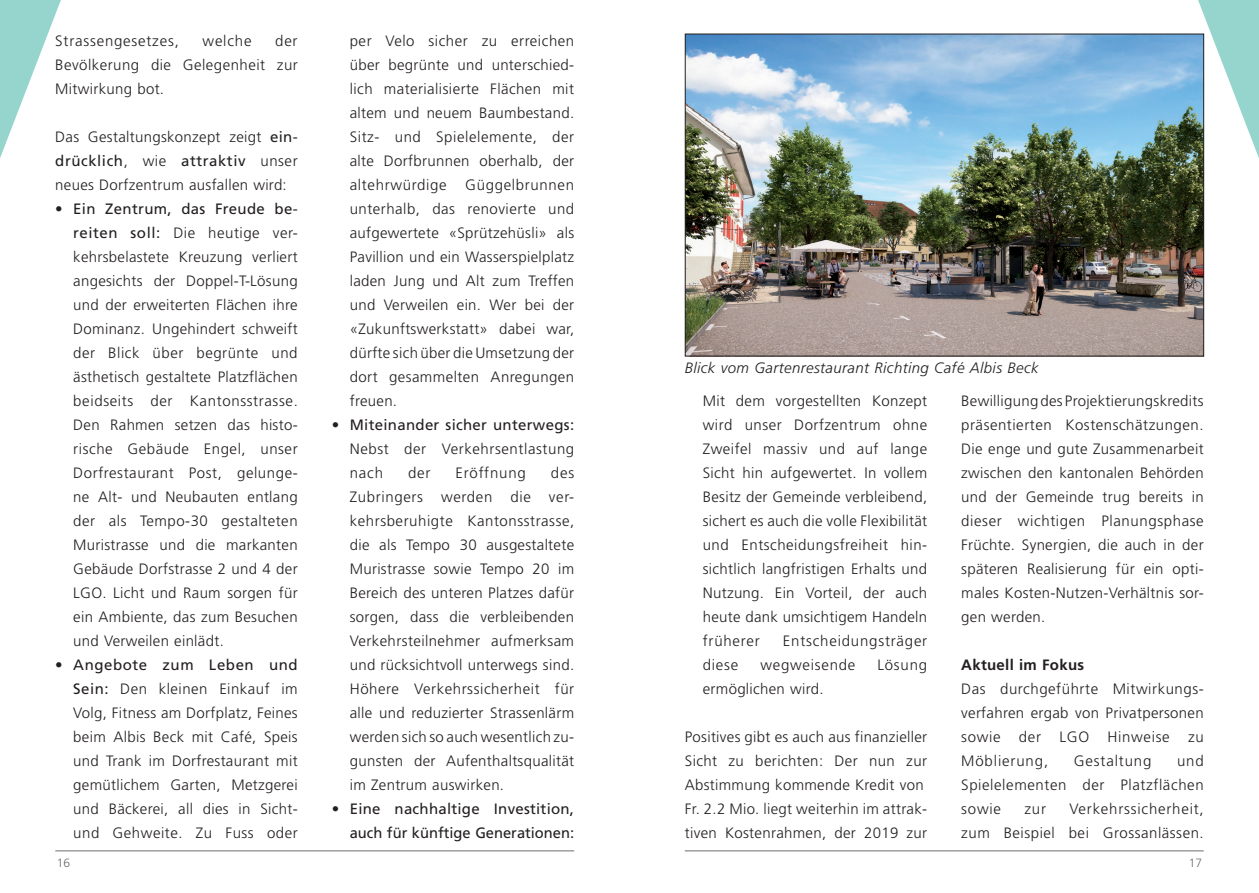
<style>
.page{position:relative;width:1259px;height:893px;background:#fff}
.page>*{position:absolute;margin:0;border:0;box-sizing:border-box;transform-origin:0 0}
.Lauftext{font:300 15px/24px "Frutiger";letter-spacing:.02em;color:#231f20;text-align:justify}
.t1{font:15px/24px "Frutiger";letter-spacing:.01em;color:#231f20;text-align:right}
.Lauftext-2{font:300 15px "Frutiger";letter-spacing:.055em;color:#231f20}
.Bildunterschrift{font:italic 300 15px "Frutiger";letter-spacing:.025em;color:#231f20}
.Titel_3{font:700 15px "Frutiger";letter-spacing:.02em;color:#231f20}
.Lauftext-3{font:300 15px "Frutiger";letter-spacing:.05em;color:#231f20}
.t2{font:300 12px "Frutiger";color:#6c6d70}
.s1{font-weight:400}
.s2{font-weight:300}
</style>
<div class="page">
<hr style="left:685px;top:851px;width:518px;height:1px;background:#6c6d70">
<hr style="left:55px;top:851px;width:519px;height:1px;background:#6c6d70">
<svg style="left:0;top:0;width:61px;height:158px"></svg>
<svg style="left:1198px;top:0;width:61px;height:158px"></svg>
<img style="left:687px;top:36px;width:514px;height:318px">
<div style="left:685px;top:34px;width:518px;height:322px;border:1px solid #231f20"></div>
<p class="Lauftext" style="left:55px;top:29px;width:244px;text-indent:220px">der Bevölkerung die Gelegenheit zur Mitwirkung bot.</p>
<p class="Lauftext" style="left:55px;top:125px;width:244px">Das Gestaltungskonzept zeigt <span class="s1">ein&shy;drücklich</span>, wie <span class="s1">attraktiv</span> unser neues Dorfzentrum ausfallen wird:</p>
<p class="Lauftext" style="left:73px;top:197px;width:226px;text-indent:-18px"><span class="s1">• Ein Zentrum, das Freude be&shy;reiten soll:</span> Die heutige ver&shy;kehrsbelastete Kreuzung verliert angesichts der Doppel-T-Lösung und der erweiterten Flächen ihre Dominanz. Ungehindert schweift der Blick über begrünte und ästhetisch gestaltete Platzflächen beidseits der Kantonsstrasse.<br>Den Rahmen setzen das histo&shy;rische Gebäude Engel, unser Dorfrestaurant Post, gelunge&shy;ne Alt- und Neubauten entlang der als Tempo-30 gestalteten Muristrasse und die markanten Gebäude Dorfstrasse 2 und 4 der LGO. Licht und Raum sorgen für ein Ambiente, das zum Besuchen und Verweilen einlädt.</p>
<p class="Lauftext" style="left:73px;top:653px;width:226px;text-indent:-18px"><span class="s1">• Angebote zum Leben und Sein:</span> Den kleinen Einkauf im Volg, Fitness am Dorfplatz, Feines beim Albis Beck mit Café, Speis und Trank im Dorfrestaurant mit gemütlichem Garten, Metzgerei und Bäckerei, all dies in Sicht&shy;und Gehweite. Zu Fuss oder</p>
<p class="Lauftext-2" style="left:55px;top:32px;width:125px">Strassengesetzes,</p>
<p class="Lauftext" style="left:202px;top:29px;width:50px">welche</p>
<p class="Lauftext" style="left:350px;top:29px;width:226px">per Velo sicher zu erreichen über begrünte und unterschied&shy;lich materialisierte Flächen mit altem und neuem Baumbestand.<br>Sitz- und Spielelemente, der alte Dorfbrunnen oberhalb, der altehrwürdige Güggelbrunnen unterhalb, das renovierte und aufgewertete «Sprützehüsli» als Pavillion und ein Wasserspielplatz laden Jung und Alt zum Treffen und Verweilen ein. Wer bei der «Zukunftswerkstatt» dabei war, dürfte sich über die Umsetzung der dort gesammelten Anregungen freuen.</p>
<p class="Lauftext" style="left:350px;top:413px;width:226px;text-indent:-18px">• <span class="s1">Miteinander sicher unterwegs:<br></span>Nebst der Verkehrsentlastung nach</p>
<p class="Lauftext" style="left:408px;top:461px;width:24px">der</p>
<p class="Lauftext-2" style="left:455px;top:464px;width:72px">Eröffnung</p>
<p class="Lauftext" style="left:350px;top:461px;width:226px;text-indent:201px">des Zubringers werden die ver&shy;kehrsberuhigte Kantonsstrasse, die als Tempo 30 ausgestaltete Muristrasse sowie Tempo 20 im Bereich des unteren Platzes dafür sorgen, dass die verbleibenden Verkehrsteilnehmer aufmerksam und rücksichtvoll unterwegs sind.<br>Höhere Verkehrssicherheit für alle und reduzierter Strassenlärm werden sich so auch wesentlich zu&shy;gunsten der Aufenthaltsqualität im Zentrum auswirken.</p>
<p class="t1" style="left:332px;top:796px;width:244px"><span class="s2">•</span> Eine nachhaltige Investition, auch für künftige Generationen:</p>
<p class="Bildunterschrift" style="left:685px;top:359px;width:355px">Blick vom Gartenrestaurant Richting Café Albis Beck</p>
<p class="Lauftext" style="left:703px;top:388px;width:226px">Mit dem vorgestellten Konzept wird unser Dorfzentrum ohne Zweifel massiv und auf lange Sicht hin aufgewertet. In vollem Besitz der Gemeinde verbleibend, sichert es auch die volle Flexibilität und Entscheidungsfreiheit hin&shy;sichtlich langfristigen Erhalts und Nutzung. Ein Vorteil, der auch heute dank umsichtigem Handeln früherer</p>
<p class="Lauftext-2" style="left:783px;top:632px;width:146px">Entscheidungsträger</p>
<p class="Lauftext" style="left:703px;top:652px;width:37px">diese</p>
<p class="Lauftext-3" style="left:760px;top:656px;width:97px">wegweisende</p>
<p class="Lauftext" style="left:877px;top:652px;width:51px">Lösung</p>
<p class="Lauftext" style="left:703px;top:676px;width:122px">ermöglichen wird.</p>
<p class="Lauftext" style="left:685px;top:724px;width:244px">Positives gibt es auch aus finanzieller Sicht zu berichten: Der nun zur Abstimmung kommende Kredit von</p>
<p class="Lauftext" style="left:685px;top:796px;width:244px">Fr. 2.2 Mio. liegt weiterhin im attrak&shy;tiven Kostenrahmen, der 2019 zur</p>
<p class="Lauftext" style="left:961px;top:388px;width:244px">Bewilligung des Projektierungskredits präsentierten Kostenschätzungen.<br>Die enge und gute Zusammenarbeit zwischen den kantonalen Behörden und der Gemeinde trug bereits in dieser wichtigen Planungsphase Früchte. Synergien, die auch in der späteren Realisierung für ein opti&shy;males Kosten-Nutzen-Verhältnis sor&shy;gen werden.</p>
<p class="Titel_3" style="left:961px;top:656px;width:124px">Aktuell im Fokus</p>
<p class="Lauftext" style="left:961px;top:676px;width:244px">Das durchgeführte Mitwirkungs&shy;verfahren ergab von Privatpersonen sowie der LGO Hinweise zu Möblierung,</p>
<p class="Lauftext" style="left:961px;top:748px;width:244px;text-indent:216px">und Spielelementen der Platzflächen sowie</p>
<p class="Lauftext-2" style="left:1073px;top:752px;width:79px">Gestaltung</p>
<p class="Lauftext" style="left:961px;top:796px;width:244px;text-align:right">Verkehrssicherheit,<br>zum Beispiel bei Grossanlässen.</p>
<p class="Lauftext" style="left:1024px;top:796px;width:23px">zur</p>
<p class="t2" style="left:57px;top:856px;width:15px">16</p>
<p class="t2" style="left:1188px;top:856px;width:15px">17</p>
</div>
